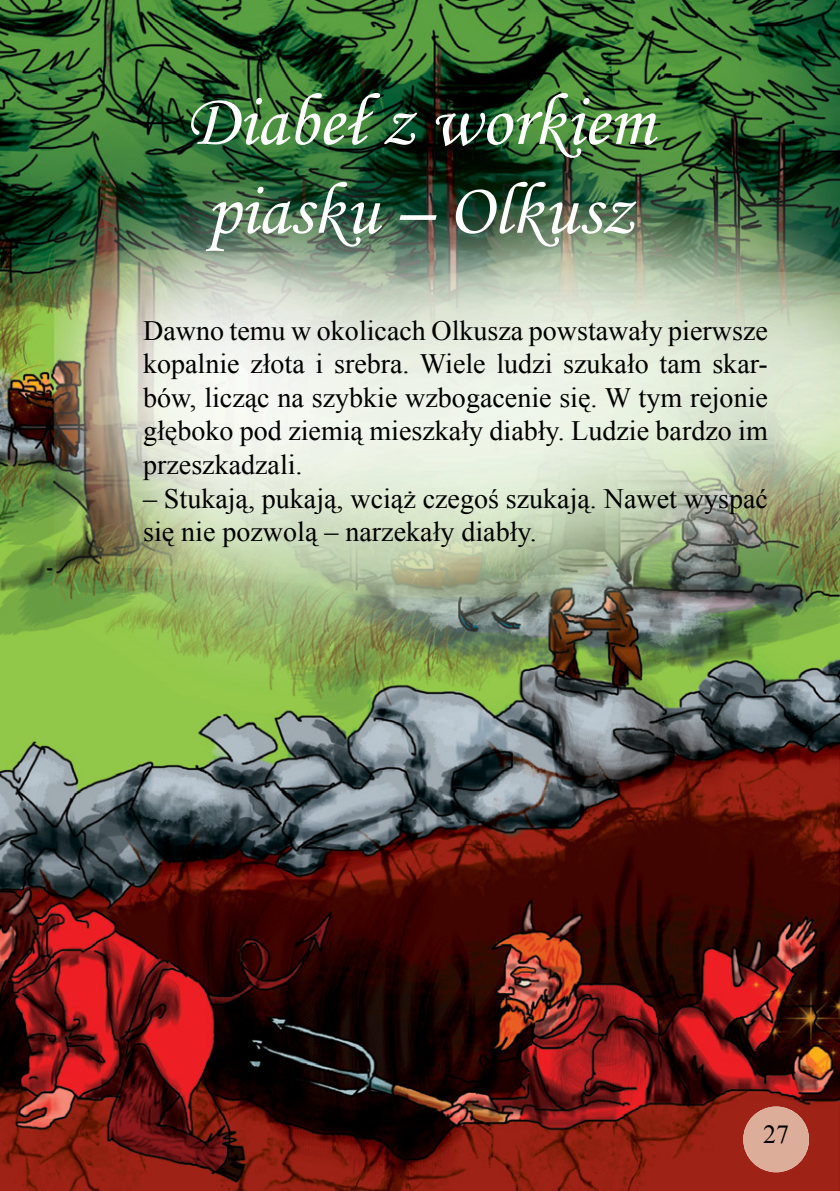
<style>
.page{position:relative;width:840px;height:1191px;background:#fff}
.page>*{position:absolute;margin:0;border:0;box-sizing:border-box;transform-origin:0 0}
.t1{font:74px/88.8px "Monotype Corsiva";color:#fff}
.t2{font:28px/33.6px "Times New Roman";color:#000;text-align:justify}
.t3{font:26px "Times New Roman";color:#000}
</style>
<div class="page">
<img style="left:0;top:0;width:839px;height:1191px">
<div style="left:742px;top:1106px;width:66px;height:66px;background:#dcae9a;border-radius:33px"></div>
<p class="t1" style="left:186px;top:77px;width:469px">Diabeł z workiem piasku – Olkusz</p>
<p class="t2" style="left:143px;top:313px;width:626px">Dawno temu w okolicach Olkusza powstawały pierwsze kopalnie złota i srebra. Wiele ludzi szukało tam skar&shy;bów, licząc na szybkie wzbogacenie się. W tym rejonie głęboko pod ziemią mieszkały diabły. Ludzie bardzo im przeszkadzali.</p>
<p class="t2" style="left:143px;top:481px;width:626px">– Stukają, pukają, wciąż czegoś szukają. Nawet wyspać się nie pozwolą – narzekały diabły.</p>
<p class="t3" style="left:762px;top:1117px;width:27px">27</p>
</div>
